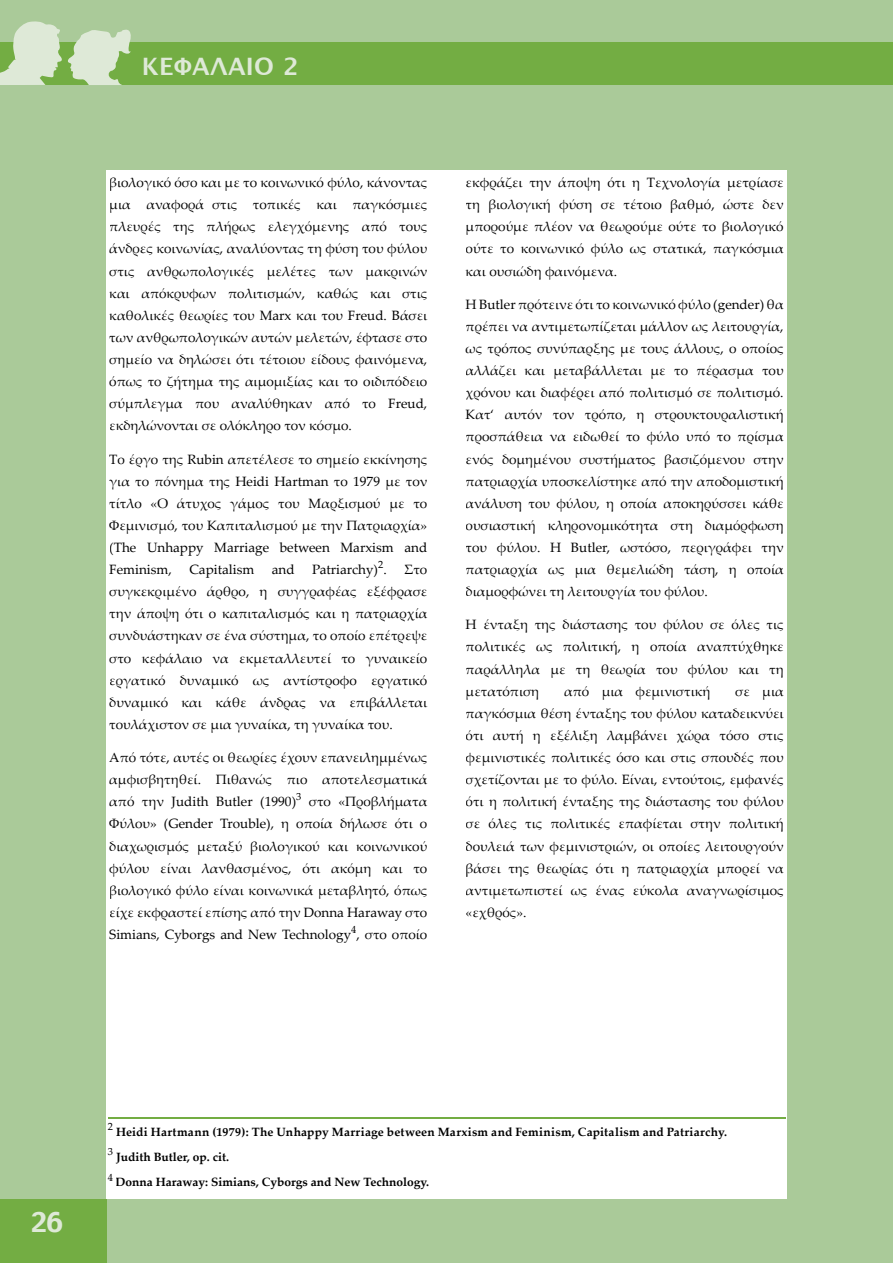
<style>
.page{position:relative;width:893px;height:1263px;background:#aaca99}
.page>*{position:absolute;margin:0;border:0;box-sizing:border-box;transform-origin:0 0}
.t1{font:27px "Charcoal";color:#dee9d7}
.t2{font:700 24px "Lucida Grande";letter-spacing:.01em;color:#dee9d7}
.t3{font:13.5px/22px "Palatino Linotype";color:#000;text-align:justify}
.t4{font:700 12px "Palatino Linotype";letter-spacing:.02em;color:#000}
.t5{font:700 12px "Palatino Linotype";color:#000}
.t6{font:10.5px "Palatino Linotype";color:#000}
</style>
<div class="page">
<div style="left:0;top:43px;width:893px;height:42px;background:#73ad43"></div>
<div style="left:0;top:1199px;width:106px;height:64px;background:#73ad43"></div>
<svg style="left:0;top:21px;width:62px;height:64px"></svg>
<svg style="left:68px;top:29px;width:64px;height:56px"></svg>
<div style="left:106px;top:170px;width:681px;height:1028px;background:#fff"></div>
<div style="left:106px;top:952px;width:681px;height:247px;background:#fff"></div>
<hr style="left:108px;top:1117px;width:677px;height:2px;background:#73ad43">
<h2 class="t2" style="left:142px;top:53px;width:159px">ΚΕΦΑΛΑΙΟ 2</h2>
<p class="t3" style="left:109px;top:171px;width:320px">βιολογικό όσο και µε το κοινωνικό φύλο, κάνοντας µια αναφορά στις τοπικές και παγκόσµιες πλευρές της πλήρως ελεγχόµενης από τους άνδρες κοινωνίας, αναλύοντας τη φύση του φύλου στις ανθρωπολογικές µελέτες των µακρινών και απόκρυφων πολιτισµών, καθώς και στις καθολικές θεωρίες του Marx και του Freud. Βάσει των ανθρωπολογικών αυτών µελετών, έφτασε στο σηµείο να δηλώσει ότι τέτοιου είδους φαινόµενα, όπως το ζήτηµα της αιµοµιξίας και το οιδιπόδειο σύµπλεγµα που αναλύθηκαν από το Freud, εκδηλώνονται σε ολόκληρο τον κόσµο.</p>
<p class="t3" style="left:109px;top:447px;width:320px">Το έργο της Rubin απετέλεσε το σηµείο εκκίνησης για το πόνηµα της Heidi Hartman το 1979 µε τον τίτλο «Ο άτυχος γάµος του Μαρξισµού µε το Φεµινισµό, του Καπιταλισµού µε την Πατριαρχία» (The Unhappy Marriage between Marxism and Feminism,</p>
<p class="t3" style="left:189px;top:558px;width:67px">Capitalism</p>
<p class="t3" style="left:272px;top:558px;width:24px">and</p>
<p class="t3" style="left:312px;top:558px;width:76px">Patriarchy)<sup>2</sup>.</p>
<p class="t3" style="left:109px;top:558px;width:320px;text-indent:295px">Στο συγκεκριµένο άρθρο, η συγγραφέας εξέφρασε την άποψη ότι ο καπιταλισµός και η πατριαρχία συνδυάστηκαν σε ένα σύστηµα, το οποίο επέτρεψε στο κεφάλαιο να εκµεταλλευτεί το γυναικείο εργατικό δυναµικό ως αντίστροφο εργατικό δυναµικό και κάθε άνδρας να επιβάλλεται τουλάχιστον σε µια γυναίκα, τη γυναίκα του.</p>
<p class="t3" style="left:109px;top:746px;width:320px">Από τότε, αυτές οι θεωρίες έχουν επανειληµµένως αµφισβητηθεί. Πιθανώς πιο αποτελεσµατικά από την Judith Butler (1990)<sup>3</sup> στο «Προβλήµατα Φύλου» (Gender Trouble), η οποία δήλωσε ότι ο διαχωρισµός µεταξύ βιολογικού και κοινωνικού φύλου είναι λανθασµένος, ότι ακόµη και το βιολογικό φύλο είναι κοινωνικά µεταβλητό, όπως είχε εκφραστεί επίσης από την Donna Haraway στο Simians, Cyborgs and Νew Technology<sup>4</sup>, στο οποίο</p>
<p class="t3" style="left:466px;top:171px;width:320px">εκφράζει την άποψη ότι η Τεχνολογία µετρίασε τη βιολογική φύση σε τέτοιο βαθµό, ώστε δεν µπορούµε πλέον να θεωρούµε ούτε το βιολογικό ούτε το κοινωνικό φύλο ως στατικά, παγκόσµια και ουσιώδη φαινόµενα.</p>
<p class="t3" style="left:466px;top:293px;width:320px">Η Butler πρότεινε ότι το κοινωνικό φύλο (gender) θα πρέπει να αντιµετωπίζεται µάλλον ως λειτουργία, ως τρόπος συνύπαρξης µε τους άλλους, ο οποίος αλλάζει και µεταβάλλεται µε το πέρασµα του χρόνου και διαφέρει από πολιτισµό σε πολιτισµό.<br>Κατ‘ αυτόν τον τρόπο, η στρουκτουραλιστική προσπάθεια να ειδωθεί το φύλο υπό το πρίσµα ενός δοµηµένου συστήµατος βασιζόµενου στην πατριαρχία υποσκελίστηκε από την αποδοµιστική ανάλυση του φύλου, η οποία αποκηρύσσει κάθε ουσιαστική κληρονοµικότητα στη διαµόρφωση του φύλου. Η Butler, ωστόσο, περιγράφει την πατριαρχία ως µια θεµελιώδη τάση, η οποία διαµορφώνει τη λειτουργία του φύλου.</p>
<p class="t3" style="left:466px;top:613px;width:320px">Η ένταξη της διάστασης του φύλου σε όλες τις πολιτικές ως πολιτική, η οποία αναπτύχθηκε παράλληλα µε τη θεωρία του φύλου και τη µετατόπιση</p>
<p class="t3" style="left:564px;top:679px;width:148px">από µια φεµινιστική</p>
<p class="t3" style="left:466px;top:679px;width:320px;text-indent:270px">σε µια παγκόσµια θέση ένταξης του φύλου καταδεικνύει ότι αυτή η εξέλιξη λαµβάνει χώρα τόσο στις φεµινιστικές πολιτικές όσο και στις σπουδές που σχετίζονται µε το φύλο. Είναι, εντούτοις, εµφανές ότι η πολιτική ένταξης της διάστασης του φύλου σε όλες τις πολιτικές επαφίεται στην πολιτική δουλειά των φεµινιστριών, οι οποίες λειτουργούν βάσει της θεωρίας ότι η πατριαρχία µπορεί να αντιµετωπιστεί ως ένας εύκολα αναγνωρίσιµος «εχθρός».</p>
<h1 class="t1" style="left:31px;top:1204px;width:33px">26</h1>
<p class="t6" style="left:108px;top:1119px;width:7px">2</p>
<p class="t4" style="left:116px;top:1123px;width:613px">Heidi Hartmann (1979): The Unhappy Μarriage between Marxism and Feminism, Capitalism and Patriarchy.</p>
<p class="t6" style="left:108px;top:1144px;width:7px">3</p>
<p class="t5" style="left:116px;top:1148px;width:115px">Judith Butler, op. cit.</p>
<p class="t6" style="left:108px;top:1169px;width:7px">4</p>
<p class="t5" style="left:116px;top:1174px;width:315px">Donna Haraway: Simians, Cyborgs and New Technology.</p>
</div>
